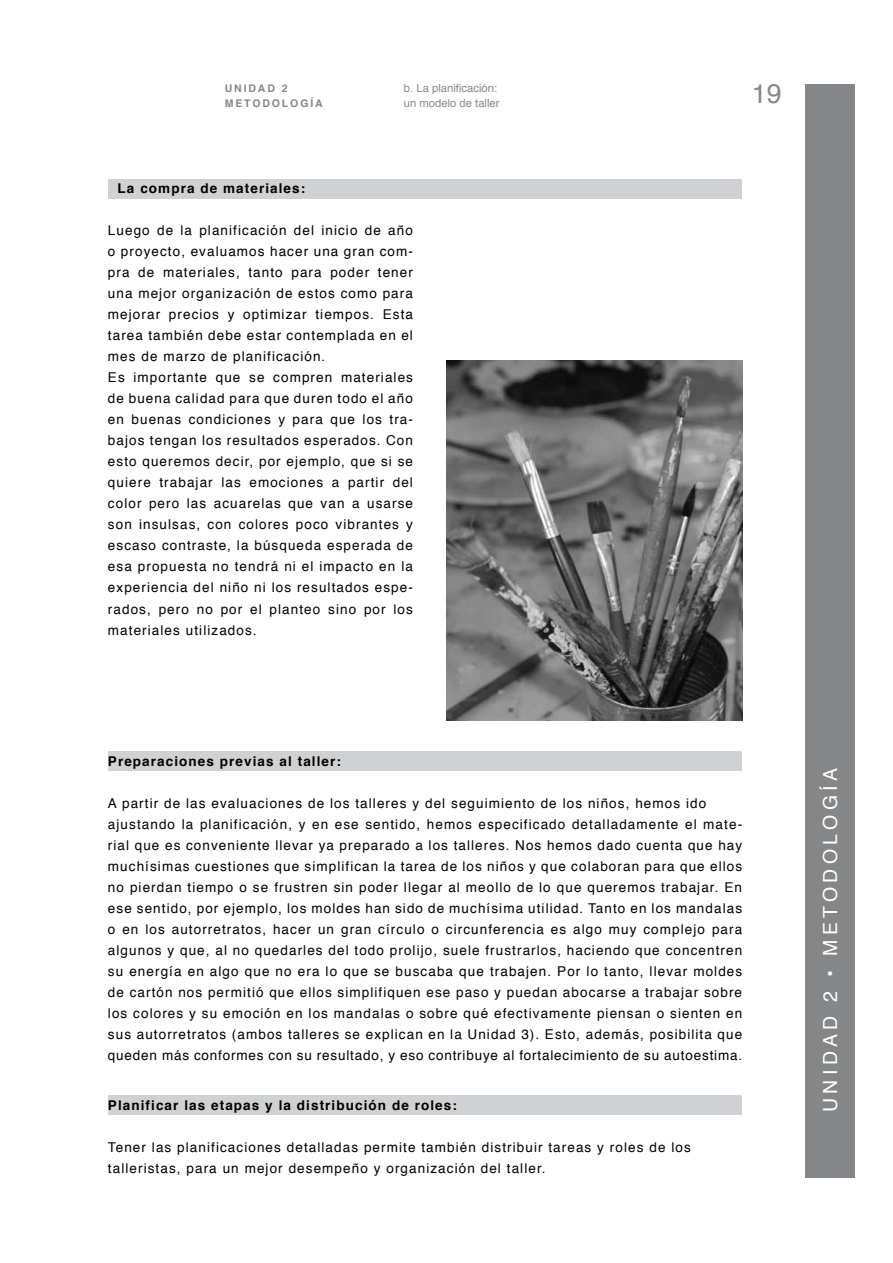
<style>
.page{position:relative;width:893px;height:1263px;background:#fff}
.page>*{position:absolute;margin:0;border:0;box-sizing:border-box;transform-origin:0 0}
.t1{font:27px "Helvetica";color:#87888a}
.t2{font:19.5px "Helvetica";letter-spacing:.22em;color:#fff}
.t3{font:13.5px/21px "Helvetica";letter-spacing:.08em;color:#000}
.t4{font:700 13.5px "Helvetica";letter-spacing:.08em;color:#000}
.t5{font:11.25px/15px "Helvetica";color:#87888a}
.t6{font:700 10.5px/15px "Helvetica";letter-spacing:.18em;color:#848687}
</style>
<div class="page">
<div style="left:805px;top:84px;width:50px;height:1093px;background:#848687"></div>
<div style="left:109px;top:179px;width:633px;height:19px;background:#d0d1d2"></div>
<div style="left:109px;top:751px;width:633px;height:20px;background:#d0d1d2"></div>
<div style="left:109px;top:1095px;width:633px;height:19px;background:#d0d1d2"></div>
<img style="left:446px;top:360px;width:296px;height:360px">
<p class="t6" style="left:225px;top:80px;width:100px">UNIDAD 2<br>METODOLOGÍA</p>
<p class="t5" style="left:404px;top:81px;width:97px">b. La planificación: un modelo de taller</p>
<p class="t4" style="left:118px;top:178px;width:189px">La compra de materiales:</p>
<p class="t3" style="left:108px;top:220px;width:307px">Luego de la planificación del inicio de año o proyecto, evaluamos hacer una gran com&shy;pra de materiales, tanto para poder tener una mejor organización de estos como para mejorar precios y optimizar tiempos. Esta tarea también debe estar contemplada en el mes de marzo de planificación.<br>Es importante que se compren materiales de buena calidad para que duren todo el año en buenas condiciones y para que los tra&shy;bajos tengan los resultados esperados. Con esto queremos decir, por ejemplo, que si se quiere trabajar las emociones a partir del color pero las acuarelas que van a usarse son insulsas, con colores poco vibrantes y escaso contraste, la búsqueda esperada de esa propuesta no tendrá ni el impacto en la experiencia del niño ni los resultados espe&shy;rados, pero no por el planteo sino por los materiales utilizados.</p>
<h1 class="t1" style="left:752px;top:73px;width:32px">19</h1>
<p class="t4" style="left:108px;top:750px;width:235px">Preparaciones previas al taller:</p>
<p class="t3" style="left:108px;top:793px;width:636px">A partir de las evaluaciones de los talleres y del seguimiento de los niños, hemos ido ajustando la planificación, y en ese sentido, hemos especificado detalladamente el mate&shy;rial que es conveniente llevar ya preparado a los talleres. Nos hemos dado cuenta que hay muchísimas cuestiones que simplifican la tarea de los niños y que colaboran para que ellos no pierdan tiempo o se frustren sin poder llegar al meollo de lo que queremos trabajar. En ese sentido, por ejemplo, los moldes han sido de muchísima utilidad. Tanto en los mandalas o en los autorretratos, hacer un gran círculo o circunferencia es algo muy complejo para algunos y que, al no quedarles del todo prolijo, suele frustrarlos, haciendo que concentren su energía en algo que no era lo que se buscaba que trabajen. Por lo tanto, llevar moldes de cartón nos permitió que ellos simplifiquen ese paso y puedan abocarse a trabajar sobre los colores y su emoción en los mandalas o sobre qué efectivamente piensan o sienten en sus autorretratos (ambos talleres se explican en la Unidad 3). Esto, además, posibilita que queden más conformes con su resultado, y eso contribuye al fortalecimiento de su autoestima.</p>
<p class="t4" style="left:108px;top:1094px;width:350px">Planificar las etapas y la distribución de roles:</p>
<p class="t3" style="left:108px;top:1137px;width:584px">Tener las planificaciones detalladas permite también distribuir tareas y roles de los talleristas, para un mejor desempeño y organización del taller.</p>
<h2 class="t2" style="left:815px;top:1112px;width:345px;rotate:-90deg">UNIDAD 2 • METODOLOGÍA</h2>
</div>
